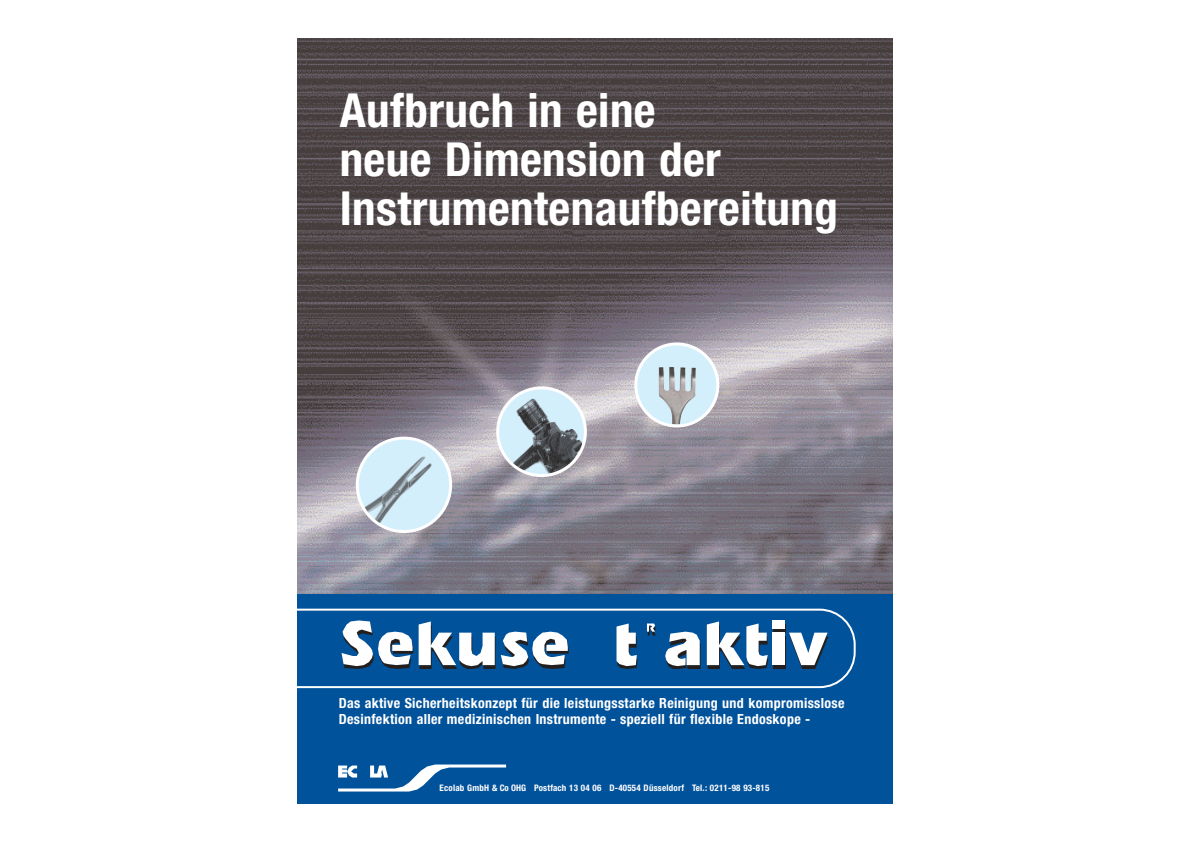
<style>
.page{position:relative;width:1191px;height:842px;background:#fff}
.page>*{position:absolute;margin:0;border:0;box-sizing:border-box;transform-origin:0 0}
.t1{font:700 condensed 47px/49px "Helvetica Neue";letter-spacing:.01em;color:#fff}
.t2{font:700 condensed 14px/16.8px "Helvetica Neue";letter-spacing:.025em;color:#fff}
.t3{font:700 condensed 9px "Helvetica Neue";letter-spacing:.025em;color:#fff}
</style>
<div class="page">
<img style="left:297px;top:39px;width:596px;height:555px">
<svg style="left:496px;top:386px;width:91px;height:91px;background:#a5aeb6"></svg>
<svg style="left:356px;top:437px;width:96px;height:96px;background:#c3d3de"></svg>
<svg style="left:634px;top:342px;width:85px;height:86px;background:#c7d2db"></svg>
<div style="left:297px;top:594px;width:596px;height:210px;background:#00529b"></div>
<svg style="left:338px;top:765px;width:168px;height:27px"></svg>
<svg style="left:297px;top:609px;width:559px;height:79px"></svg>
<div style="left:774px;top:624px;width:12px;height:8px;background:#231f1f"></div>
<div style="left:774px;top:636px;width:12px;height:33px;background:#231f1f"></div>
<svg style="left:617px;top:624px;width:21px;height:45px"></svg>
<svg style="left:665px;top:632px;width:36px;height:37px"></svg>
<svg style="left:707px;top:621px;width:62px;height:48px"></svg>
<div style="left:773px;top:620px;width:12px;height:9px;background:#fff"></div>
<div style="left:773px;top:633px;width:12px;height:32px;background:#fff"></div>
<svg style="left:789px;top:633px;width:39px;height:36px"></svg>
<svg style="left:342px;top:620px;width:71px;height:49px"></svg>
<svg style="left:419px;top:621px;width:150px;height:48px"></svg>
<svg style="left:647px;top:624px;width:9px;height:11px"></svg>
<h1 class="t1" style="left:340px;top:90px;width:500px">Aufbruch in eine<br>neue Dimension der<br>Instrumentenaufbereitung</h1>
<p class="t2" style="left:339px;top:696px;width:507px">Das aktive Sicherheitskonzept für die leistungsstarke Reinigung und kompromisslose<br>Desinfektion aller medizinischen Instrumente - speziell für flexible Endoskope -</p>
<p class="t3" style="left:440px;top:785px;width:331px">Ecolab GmbH &amp; Co OHG Postfach 13 04 06 D-40554 Düsseldorf Tel.: 0211-98 93-815</p>
</div>
